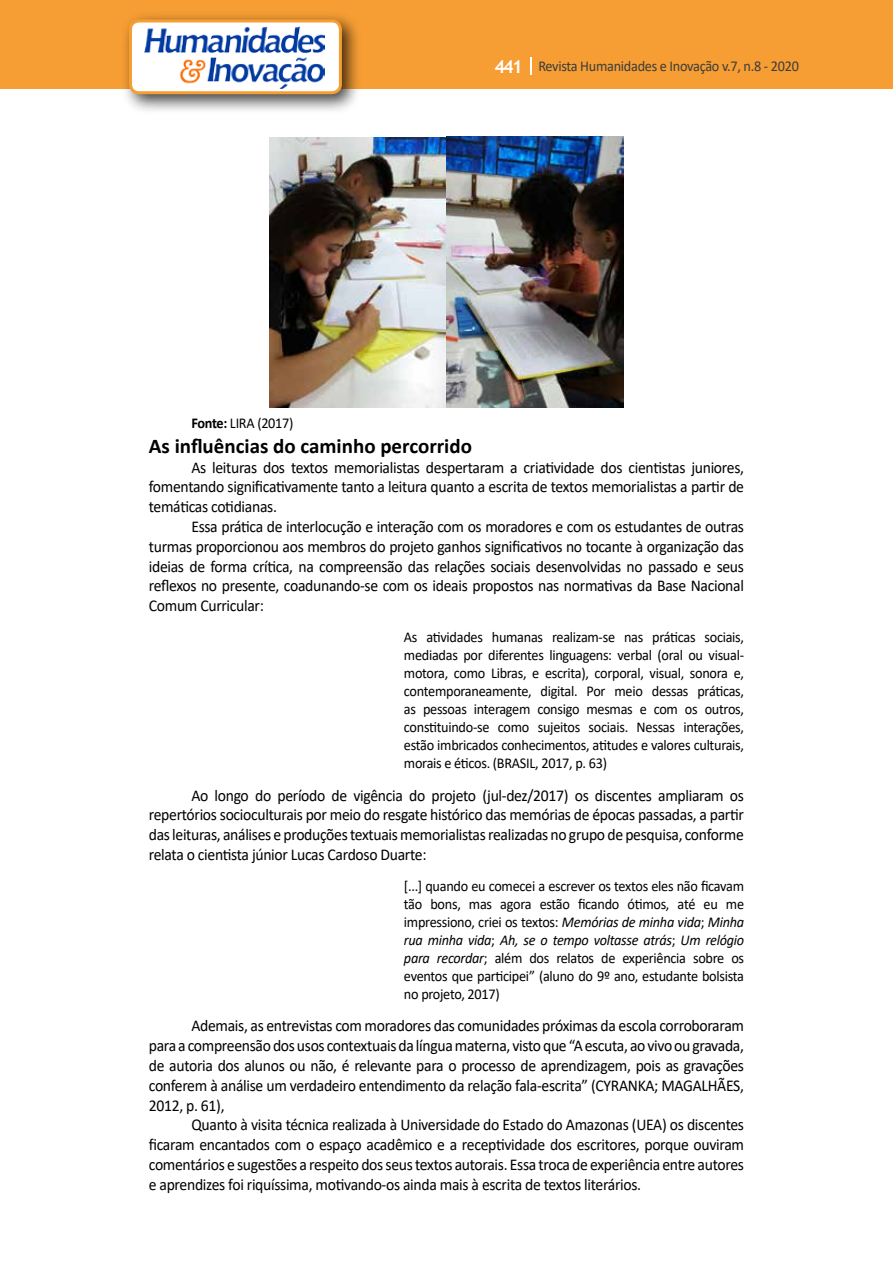
<style>
.page{position:relative;width:893px;height:1263px;background:#fff}
.page>*{position:absolute;margin:0;border:0;box-sizing:border-box;transform-origin:0 0}
.t1{font:700 21px "Calibri";color:#000}
.t2{font:16.5px/19.8px "Calibri";letter-spacing:-.02em;color:#000;text-align:justify;scale:.95 1}
.t3{font:15px/18px "Calibri";letter-spacing:-.02em;color:#000;text-align:justify;scale:.95 1}
.t4{font:15px "Calibri";letter-spacing:-.02em;color:#3c3c3b;scale:.95 1}
.s1{font-family:"Trebuchet MS";font-weight:700;font-size:18px;color:#fff}
.s2{font-weight:700}
.s3{font-style:italic}
</style>
<div class="page">
<div style="left:0;top:0;width:893px;height:88px;background:#f69e34"></div>
<svg style="left:530px;top:57px;width:2px;height:18px"></svg>
<div style="left:121px;top:11px;width:241px;height:103px;background:#000;opacity:.75"></div>
<div style="left:130px;top:21px;width:210px;height:72px;background:#fff;border-radius:9px"></div>
<img style="left:144px;top:27px;width:181px;height:62px">
<div style="left:129px;top:19px;width:213px;height:75px;border:3px solid #f69e34;border-radius:9px"></div>
<img style="left:270px;top:136px;width:353px;height:272px">
<p class="t4" style="left:495px;top:56px;width:322px"><span class="s1">441</span> Revista Humanidades e Inovação v.7, n.8 - 2020</p>
<p class="t3" style="left:191px;top:413px;width:109px"><span class="s2">Fonte:</span> LIRA (2017)</p>
<p class="t1" style="left:149px;top:431px;width:325px">As influências do caminho percorrido</p>
<p class="t2" style="left:149px;top:457px;width:628px;text-indent:43px">As leituras dos textos memorialistas despertaram a criatividade dos cientistas juniores, fomentando significativamente tanto a leitura quanto a escrita de textos memorialistas a partir de temáticas cotidianas.</p>
<p class="t2" style="left:149px;top:516px;width:628px;text-indent:43px">Essa prática de interlocução e interação com os moradores e com os estudantes de outras turmas proporcionou aos membros do projeto ganhos significativos no tocante à organização das ideias de forma crítica, na compreensão das relações sociais desenvolvidas no passado e seus reflexos no presente, coadunando-se com os ideais propostos nas normativas da Base Nacional Comum Curricular:</p>
<p class="t3" style="left:404px;top:628px;width:360px">As atividades humanas realizam-se nas práticas sociais, mediadas por diferentes linguagens: verbal (oral ou visual&shy;motora, como Libras, e escrita), corporal, visual, sonora e, contemporaneamente, digital. Por meio dessas práticas, as pessoas interagem consigo mesmas e com os outros, constituindo-se como sujeitos sociais. Nessas interações, estão imbricados conhecimentos, atitudes e valores culturais, morais e éticos. (BRASIL, 2017, p. 63)</p>
<p class="t2" style="left:149px;top:785px;width:628px;text-indent:43px">Ao longo do período de vigência do projeto (jul-dez/2017) os discentes ampliaram os repertórios socioculturais por meio do resgate histórico das memórias de épocas passadas, a partir das leituras, análises e produções textuais memorialistas realizadas no grupo de pesquisa, conforme relata o cientista júnior Lucas Cardoso Duarte:</p>
<p class="t3" style="left:404px;top:876px;width:360px">[...] quando eu comecei a escrever os textos eles não ficavam tão bons, mas agora estão ficando ótimos, até eu me impressiono, criei os textos: <span class="s3">Memórias de minha vida</span>; <span class="s3">Minha rua minha vida</span>; <span class="s3">Ah, se o tempo voltasse atrás</span>; <span class="s3">Um relógio para recordar</span>; além dos relatos de experiência sobre os eventos que participei” (aluno do 9º ano, estudante bolsista no projeto, 2017)</p>
<p class="t2" style="left:149px;top:1015px;width:628px;text-indent:43px">Ademais, as entrevistas com moradores das comunidades próximas da escola corroboraram para a compreensão dos usos contextuais da língua materna, visto que “A escuta, ao vivo ou gravada, de autoria dos alunos ou não, é relevante para o processo de aprendizagem, pois as gravações conferem à análise um verdadeiro entendimento da relação fala-escrita” (CYRANKA; MAGALHÃES, 2012, p. 61),</p>
<p class="t2" style="left:149px;top:1114px;width:628px;text-indent:43px">Quanto à visita técnica realizada à Universidade do Estado do Amazonas (UEA) os discentes ficaram encantados com o espaço acadêmico e a receptividade dos escritores, porque ouviram comentários e sugestões a respeito dos seus textos autorais. Essa troca de experiência entre autores e aprendizes foi riquíssima, motivando-os ainda mais à escrita de textos literários.</p>
</div>
